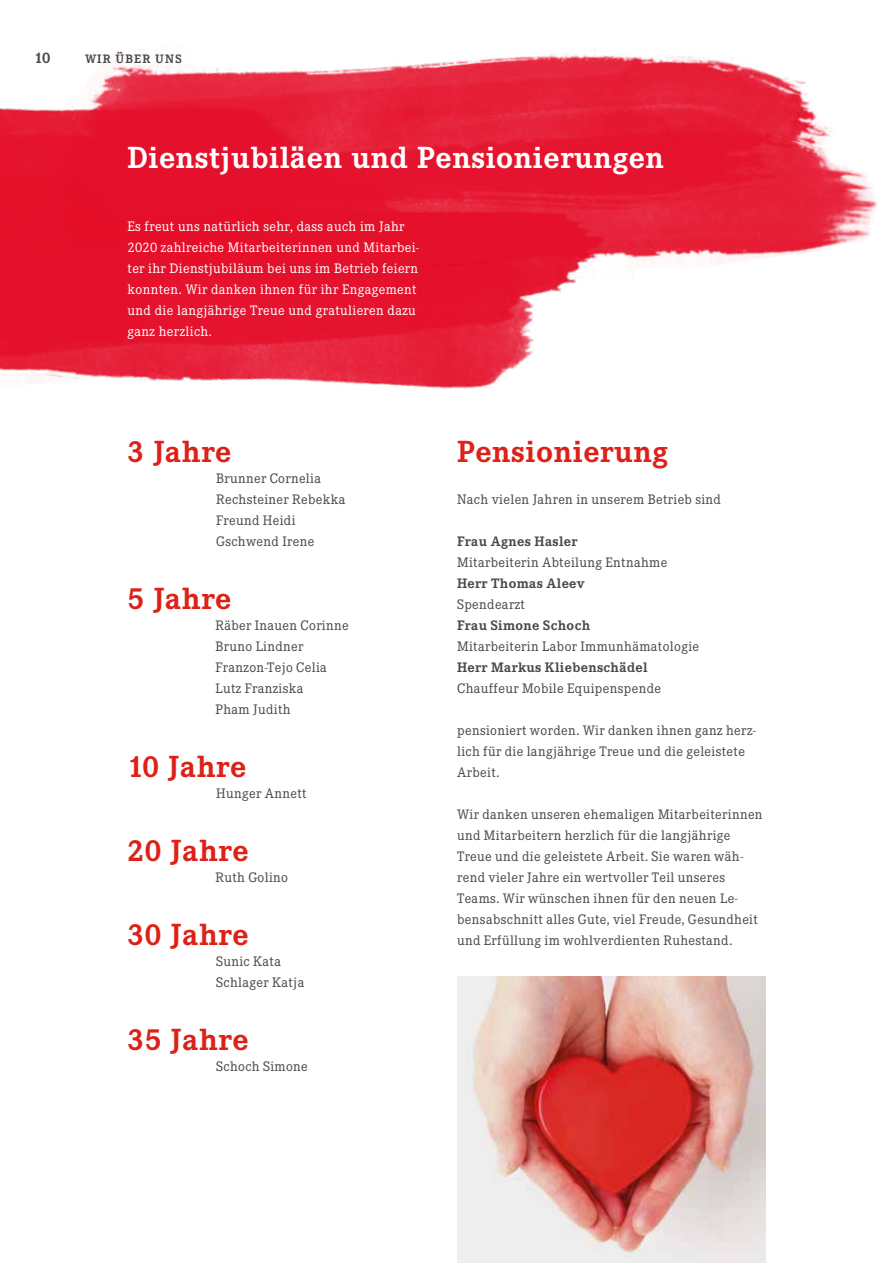
<style>
.page{position:relative;width:893px;height:1263px;background:#fff}
.page>*{position:absolute;margin:0;border:0;box-sizing:border-box;transform-origin:0 0}
.t1{font:700 30px "Corporate EBQ";letter-spacing:.02em;color:#dd2118}
.t2{font:700 30px "Corporate EBQ";letter-spacing:.02em;color:#fff}
.t3{font:700 15px "Corporate EBQ";color:#474847}
.t4{font:13.5px/21px "Corporate EBQ";letter-spacing:.025em;color:#474847}
.t5{font:13.5px/21px "Corporate EBQ";letter-spacing:.025em;color:#fff}
.t6{font:700 13.5px "Corporate EBQ";letter-spacing:.025em;color:#474847}
.t7{font:700 12px "Corporate EBQ";letter-spacing:.1em;color:#474847}
</style>
<div class="page">
<img style="left:0;top:279px;width:579px;height:110px">
<img style="left:0;top:49px;width:878px;height:230px">
<img style="left:457px;top:976px;width:308px;height:287px">
<p class="t3" style="left:35px;top:48px;width:17px">10</p>
<p class="t7" style="left:85px;top:52px;width:98px">WIR ÜBER UNS</p>
<h1 class="t2" style="left:128px;top:140px;width:538px">Dienstjubiläen und Pensionierungen</h1>
<p class="t5" style="left:128px;top:216px;width:293px">Es freut uns natürlich sehr, dass auch im Jahr 2020 zahlreiche Mitarbeiterinnen und Mitarbei&shy;ter ihr Dienstjubiläum bei uns im Betrieb feiern konnten. Wir danken ihnen für ihr Engagement und die langjährige Treue und gratulieren dazu ganz herzlich.</p>
<h1 class="t1" style="left:128px;top:434px;width:105px">3 Jahre</h1>
<p class="t4" style="left:216px;top:468px;width:131px">Brunner Cornelia<br>Rechsteiner Rebekka<br>Freund Heidi<br>Gschwend Irene</p>
<h1 class="t1" style="left:128px;top:581px;width:105px">5 Jahre</h1>
<p class="t4" style="left:216px;top:615px;width:135px">Räber Inauen Corinne<br>Bruno Lindner<br>Franzon-Tejo Celia<br>Lutz Franziska<br>Pham Judith</p>
<h1 class="t1" style="left:128px;top:749px;width:120px">10 Jahre</h1>
<p class="t4" style="left:216px;top:783px;width:92px">Hunger Annett</p>
<h1 class="t1" style="left:128px;top:833px;width:123px">20 Jahre</h1>
<p class="t4" style="left:216px;top:867px;width:74px">Ruth Golino</p>
<h1 class="t1" style="left:128px;top:917px;width:123px">30 Jahre</h1>
<p class="t4" style="left:216px;top:951px;width:90px">Sunic Kata<br>Schlager Katja</p>
<h1 class="t1" style="left:128px;top:1022px;width:123px">35 Jahre</h1>
<p class="t4" style="left:216px;top:1056px;width:93px">Schoch Simone</p>
<h1 class="t1" style="left:457px;top:434px;width:212px">Pensionierung</h1>
<p class="t4" style="left:457px;top:489px;width:265px">Nach vielen Jahren in unserem Betrieb sind</p>
<p class="t6" style="left:457px;top:533px;width:122px">Frau Agnes Hasler</p>
<p class="t4" style="left:457px;top:552px;width:212px">Mitarbeiterin Abteilung Entnahme</p>
<p class="t6" style="left:457px;top:575px;width:129px">Herr Thomas Aleev</p>
<p class="t4" style="left:457px;top:594px;width:69px">Spendearzt</p>
<p class="t6" style="left:457px;top:617px;width:135px">Frau Simone Schoch</p>
<p class="t4" style="left:457px;top:636px;width:244px">Mitarbeiterin Labor Immunhämatologie</p>
<p class="t6" style="left:457px;top:659px;width:192px">Herr Markus Kliebenschädel</p>
<p class="t4" style="left:457px;top:678px;width:205px">Chauffeur Mobile Equipenspende</p>
<p class="t4" style="left:457px;top:720px;width:300px">pensioniert worden. Wir danken ihnen ganz herz&shy;lich für die langjährige Treue und die geleistete<br>Arbeit.</p>
<p class="t4" style="left:457px;top:804px;width:307px">Wir danken unseren ehemaligen Mitarbeiterinnen und Mitarbeitern herzlich für die langjährige Treue und die geleistete Arbeit. Sie waren wäh&shy;rend vieler Jahre ein wertvoller Teil unseres Teams. Wir wünschen ihnen für den neuen Le&shy;bensabschnitt alles Gute, viel Freude, Gesundheit und Erfüllung im wohlverdienten Ruhestand.</p>
</div>
